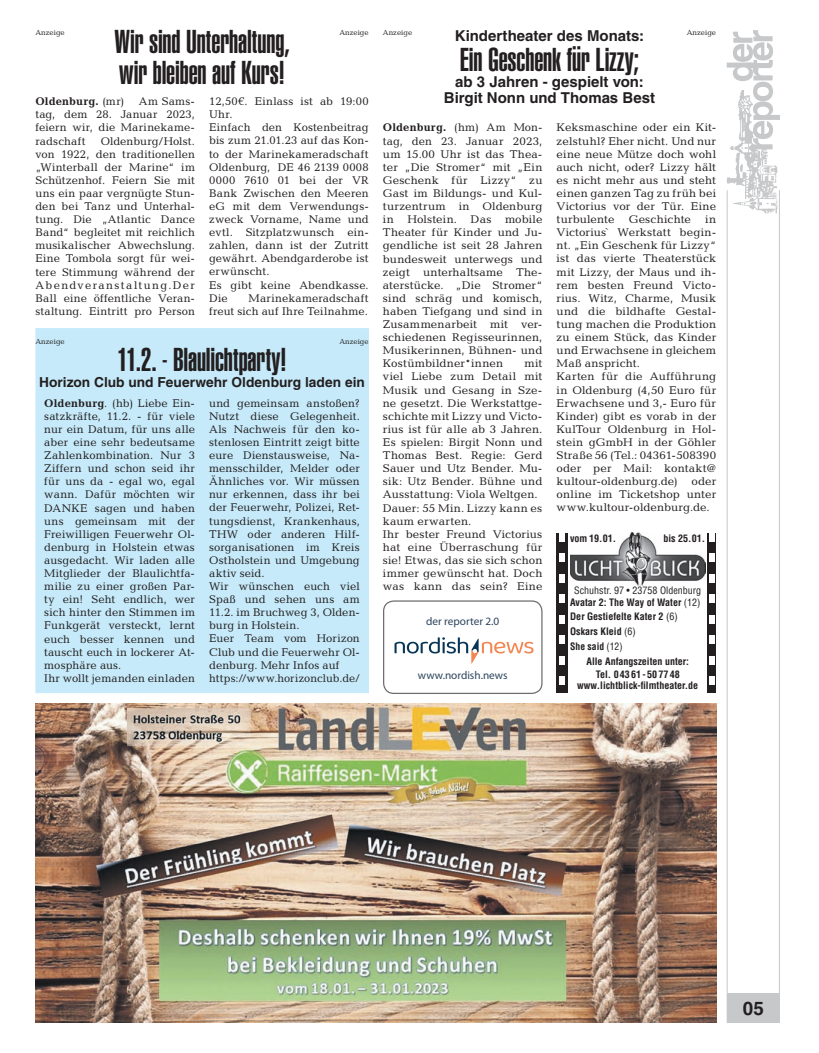
<style>
.page{position:relative;width:819px;height:1053px;background:#fff}
.page>*{position:absolute;margin:0;border:0;box-sizing:border-box;transform-origin:0 0}
.t1{font:32.5px/30px "Helvetica LT Std Ultra Comp";letter-spacing:-.005em;color:#231f20}
.t2{font:700 18.75px "Helvetica LT Std";color:#231f20}
.t3{font:700 15px/16.2px "Helvetica LT Std";color:#231f20;text-align:center}
.t4{font:700 13.75px "Helvetica LT Std";color:#231f20}
.t5{font:11.25px/13.1px "Candida Std";letter-spacing:.015em;color:#231f20}
.t6{font:11.25px "Myriad Pro";color:#2c445d}
.t7{font:700 11.25px "Candida Std";letter-spacing:.01em;color:#231f20}
.t8{font:700 condensed 10px/11.2px "Helvetica LT Std";color:#231f20;text-align:center}
.t9{font:condensed 10px/11.8px "Helvetica LT Std";color:#231f20;text-align:center}
.t10{font:700 condensed 10px "Helvetica LT Std";color:#231f20;scale:.96 1}
.t11{font:7.5px "Candida Std";color:#231f20}
.s1{font-weight:400}
.s2{font-weight:700}
</style>
<div class="page">
<div style="left:726px;top:993px;width:53px;height:29px;background:#c7c8ca"></div>
<hr style="left:778px;top:190px;width:1px;height:832px;background:#c7c8ca">
<hr style="left:726px;top:190px;width:1px;height:832px;background:#c7c8ca">
<img style="left:726px;top:149px;width:52px;height:65px">
<svg style="left:726px;top:30px;width:54px;height:119px"></svg>
<div style="left:36px;top:329px;width:332px;height:363px;background:#c6eafa"></div>
<div style="left:35px;top:328px;width:334px;height:365px;border:1px solid #c6eafa"></div>
<div style="left:707px;top:532px;width:9px;height:160px;background:#231f20"></div>
<div style="left:709px;top:533px;width:5px;height:8px;background:#fff"></div>
<div style="left:709px;top:553px;width:5px;height:9px;background:#fff"></div>
<div style="left:709px;top:574px;width:5px;height:8px;background:#fff"></div>
<div style="left:709px;top:594px;width:5px;height:9px;background:#fff"></div>
<div style="left:709px;top:614px;width:5px;height:9px;background:#fff"></div>
<div style="left:709px;top:635px;width:5px;height:9px;background:#fff"></div>
<div style="left:709px;top:655px;width:5px;height:9px;background:#fff"></div>
<div style="left:709px;top:676px;width:5px;height:8px;background:#fff"></div>
<div style="left:556px;top:532px;width:12px;height:160px;background:#231f20"></div>
<div style="left:559px;top:533px;width:6px;height:8px;background:#fff"></div>
<div style="left:559px;top:553px;width:6px;height:9px;background:#fff"></div>
<div style="left:559px;top:574px;width:6px;height:8px;background:#fff"></div>
<div style="left:559px;top:594px;width:6px;height:9px;background:#fff"></div>
<div style="left:559px;top:614px;width:6px;height:9px;background:#fff"></div>
<div style="left:559px;top:635px;width:6px;height:9px;background:#fff"></div>
<div style="left:559px;top:655px;width:6px;height:9px;background:#fff"></div>
<div style="left:559px;top:676px;width:6px;height:8px;background:#fff"></div>
<img style="left:570px;top:532px;width:135px;height:54px">
<img style="left:35px;top:703px;width:681px;height:319px">
<div style="left:383px;top:600px;width:159px;height:94px;border:1px solid #6c6d70;border-radius:10px"></div>
<svg style="left:394px;top:637px;width:139px;height:26px"></svg>
<p class="t11" style="left:35px;top:28px;width:31px">Anzeige</p>
<p class="t11" style="left:339px;top:28px;width:31px">Anzeige</p>
<p class="t1" style="left:114px;top:27px;width:177px">Wir sind Unterhaltung, wir bleiben auf Kurs!</p>
<p class="t7" style="left:35px;top:95px;width:90px">Oldenburg. <span class="s1">(mr)</span></p>
<p class="t5" style="left:209px;top:95px;width:161px">12,50€. Einlass ist ab 19:00<br>Uhr.<br>Einfach den Kostenbeitrag bis zum 21.01.23 auf das Kon&shy;to der Marinekameradschaft<br>Oldenburg, DE 46 2139 0008<br>0000 7610 01 bei der VR<br>Bank Zwischen den Meeren eG mit dem Verwendungs&shy;zweck Vorname, Name und evtl. Sitzplatzwunsch ein&shy;zahlen, dann ist der Zutritt gewährt. Abendgarderobe ist erwünscht.<br>Es gibt keine Abendkasse.<br>Die</p>
<p class="t5" style="left:35px;top:95px;width:161px;text-align:justify;text-indent:103px">Am Sams&shy;tag, dem 28. Januar 2023, feiern wir, die Marinekame&shy;radschaft</p>
<p class="t5" style="left:35px;top:134px;width:161px;text-align:justify;text-indent:65px">Oldenburg/Holst. von 1922, den traditionellen „Winterball der Marine“ im Schützenhof. Feiern Sie mit uns ein paar vergnügte Stun&shy;den bei Tanz und Unterhal&shy;tung. Die „Atlantic Dance Band“ begleitet mit reichlich musikalischer Abwechslung.<br>Eine Tombola sorgt für wei&shy;tere Stimmung während der Abendveranstaltung.Der Ball eine öffentliche Veran&shy;staltung. Eintritt pro Person</p>
<p class="t5" style="left:209px;top:291px;width:161px;text-align:right">Marinekameradschaft<br>freut sich auf Ihre Teilnahme.</p>
<p class="t1" style="left:117px;top:345px;width:171px">11.2. - Blaulichtparty!</p>
<p class="t4" style="left:39px;top:374px;width:327px">Horizon Club und Feuerwehr Oldenburg laden ein</p>
<p class="t11" style="left:35px;top:337px;width:31px">Anzeige</p>
<p class="t11" style="left:339px;top:337px;width:31px">Anzeige</p>
<p class="t5" style="left:44px;top:396px;width:152px"><span class="s2">Oldenburg</span>. (hb) Liebe Ein&shy;satzkräfte, 11.2. - für viele nur ein Datum, für uns alle aber eine sehr bedeutsame<br>Zahlenkombination. Nur 3<br>Ziffern und schon seid ihr für uns da - egal wo, egal wann. Dafür möchten wir<br>DANKE sagen und haben uns gemeinsam mit der<br>Freiwilligen Feuerwehr Ol&shy;denburg in Holstein etwas ausgedacht. Wir laden alle<br>Mitglieder der Blaulichtfa&shy;milie zu einer großen Par&shy;ty ein! Seht endlich, wer sich hinter den Stimmen im<br>Funkgerät versteckt, lernt euch besser kennen und tauscht euch in lockerer At&shy;mosphäre aus.<br>Ihr wollt jemanden einladen</p>
<p class="t5" style="left:209px;top:396px;width:152px">und gemeinsam anstoßen?<br>Nutzt diese Gelegenheit.<br>Als Nachweis für den ko&shy;stenlosen Eintritt zeigt bitte eure Dienstausweise, Na&shy;mensschilder, Melder oder<br>Ähnliches vor. Wir müssen nur erkennen, dass ihr bei der Feuerwehr, Polizei, Ret&shy;tungsdienst, Krankenhaus,<br>THW oder anderen Hilf&shy;sorganisationen im Kreis<br>Ostholstein und Umgebung aktiv seid.<br>Wir wünschen euch viel<br>Spaß und sehen uns am<br>11.2. im Bruchweg 3, Olden&shy;burg in Holstein.<br>Euer Team vom Horizon<br>Club und die Feuerwehr Ol&shy;denburg. Mehr Infos auf https://www.horizonclub.de/</p>
<p class="t3" style="left:455px;top:27px;width:191px">Kindertheater des Monats:</p>
<p class="t1" style="left:460px;top:45px;width:181px">Ein Geschenk für Lizzy;</p>
<p class="t3" style="left:444px;top:74px;width:212px">ab 3 Jahren - gespielt von:<br>Birgit Nonn und Thomas Best</p>
<p class="t11" style="left:383px;top:28px;width:31px">Anzeige</p>
<p class="t11" style="left:686px;top:28px;width:31px">Anzeige</p>
<p class="t5" style="left:383px;top:121px;width:161px;text-align:justify"><span class="s2">Oldenburg.</span> (hm) Am Mon&shy;tag, den 23. Januar 2023, um 15.00 Uhr ist das Thea&shy;ter „Die Stromer“ mit „Ein Geschenk für Lizzy“ zu Gast im Bildungs- und Kul&shy;turzentrum in Oldenburg in Holstein. Das mobile Theater für Kinder und Ju&shy;gendliche ist seit 28 Jahren bundesweit unterwegs und zeigt unterhaltsame The&shy;aterstücke. „Die Stromer“ sind schräg und komisch, haben Tiefgang und sind in Zusammenarbeit mit ver&shy;schiedenen Regisseurinnen, Musikerinnen, Bühnen- und Kostümbildner*innen</p>
<p class="t5" style="left:383px;top:357px;width:161px;text-indent:141px">mit viel Liebe zum Detail mit<br>Musik und Gesang in Sze&shy;ne gesetzt. Die Werkstattge&shy;schichte mit Lizzy und Victo&shy;rius ist für alle ab 3 Jahren.<br>Es spielen: Birgit Nonn und<br>Thomas Best. Regie: Gerd<br>Sauer und Utz Bender. Mu&shy;sik: Utz Bender. Bühne und<br>Ausstattung: Viola Weltgen.<br>Dauer: 55 Min. Lizzy kann es kaum erwarten.<br>Ihr bester Freund Victorius hat eine Überraschung für sie! Etwas, das sie sich schon immer gewünscht hat. Doch was kann das sein? Eine</p>
<p class="t6" style="left:426px;top:615px;width:75px">der reporter 2.0</p>
<p class="t6" style="left:418px;top:668px;width:91px">www.nordish.news</p>
<p class="t5" style="left:556px;top:121px;width:161px;text-align:justify">Keksmaschine oder ein Kit&shy;zelstuhl? Eher nicht. Und nur eine neue Mütze doch wohl auch nicht, oder? Lizzy hält es nicht mehr aus und steht einen ganzen Tag zu früh bei Victorius vor der Tür. Eine turbulente</p>
<p class="t5" style="left:628px;top:213px;width:64px">Geschichte</p>
<p class="t5" style="left:556px;top:213px;width:161px;text-indent:149px">in<br>Victorius` Werkstatt begin&shy;nt. „Ein Geschenk für Lizzy“ ist das vierte Theaterstück mit Lizzy, der Maus und ih&shy;rem besten Freund Victo&shy;rius. Witz, Charme, Musik und die bildhafte Gestal&shy;tung machen die Produktion zu einem Stück, das Kinder und Erwachsene in gleichem<br>Maß anspricht.<br>Karten für die Aufführung in Oldenburg (4,50 Euro für<br>Erwachsene und 3,- Euro für<br>Kinder) gibt es vorab in der<br>KulTour Oldenburg in Hol&shy;stein gGmbH in der Göhler<br>Straße 56 (Tel.: 04361-508390 oder per Mail: kontakt@ kultour-oldenburg.de) oder online im Ticketshop unter www.kultour-oldenburg.de.</p>
<p class="t8" style="left:570px;top:532px;width:47px">vom 19. 01.</p>
<p class="t8" style="left:663px;top:532px;width:43px">bis 25. 01.</p>
<p class="t9" style="left:570px;top:584px;width:133px">Schuhstr. 97 • 23758 Oldenburg<br><span class="s2">Avatar 2: The Way of Water</span> (12)</p>
<p class="t8" style="left:570px;top:611px;width:109px">Der Gestiefelte Kater 2 <span class="s1">(6)</span></p>
<p class="t8" style="left:570px;top:626px;width:67px">Oskars Kleid <span class="s1">(6)</span></p>
<p class="t10" style="left:570px;top:640px;width:56px">She said <span class="s1">(12)</span></p>
<p class="t8" style="left:586px;top:655px;width:104px">Alle Anfangszeiten unter:</p>
<p class="t8" style="left:577px;top:668px;width:122px">Tel. 0 43 61 - 50 77 48 www.lichtblick-filmtheater.de</p>
<p class="t2" style="left:742px;top:996px;width:23px">05</p>
</div>
